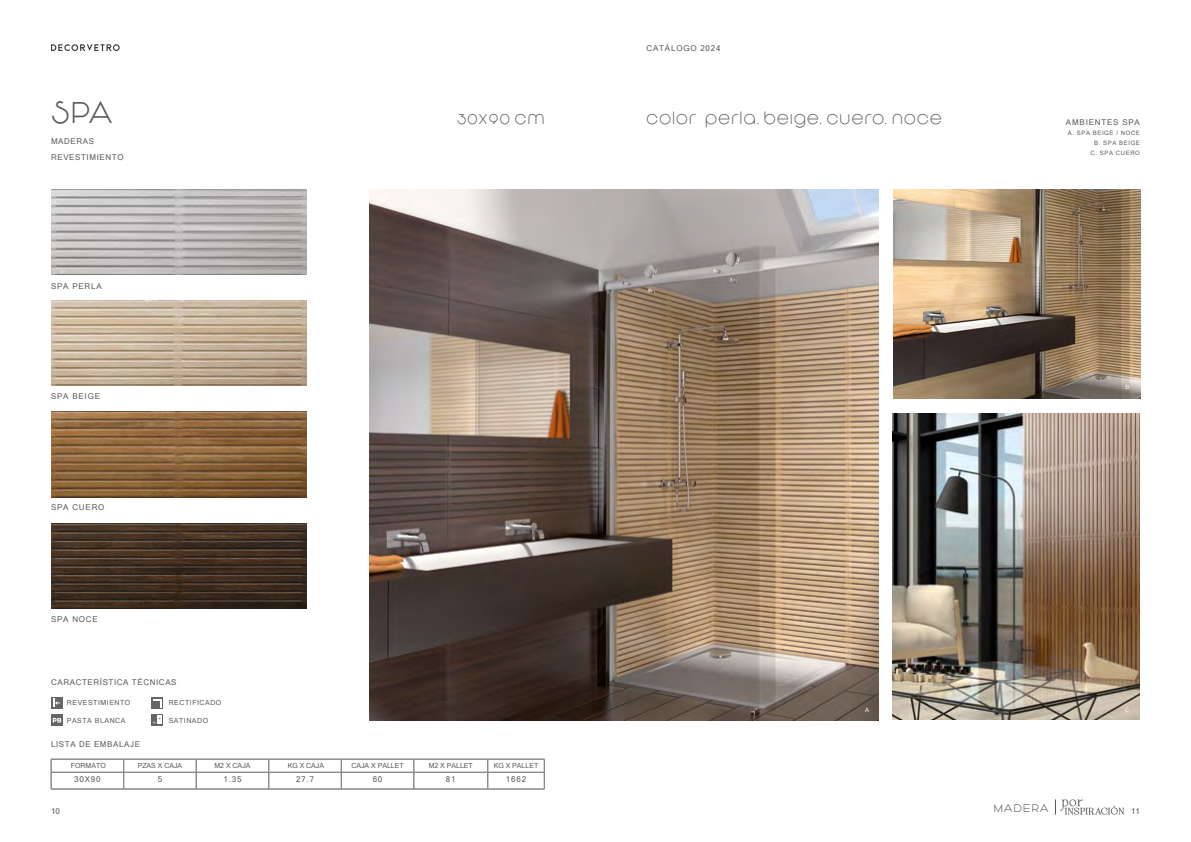
<style>
.page{position:relative;width:1191px;height:842px;background:#fff}
.page>*{position:absolute;margin:0;border:0;box-sizing:border-box;transform-origin:0 0}
.t1{font:30px "Vonique 43";color:#575756}
.t2{font:14px "Vonique 43";letter-spacing:.1em;color:#575756}
.t3{font:11px "Vonique 43";letter-spacing:.1em;color:#575756}
.t4{font:8px "Microsoft Sans Serif";letter-spacing:.1em;color:#575756}
.t5{font:8px/16px "Microsoft Sans Serif";letter-spacing:.075em;color:#575756}
.t6{font:7px "Microsoft Sans Serif";color:#575756}
.t7{font:7px "Microsoft Sans Serif";letter-spacing:.075em;color:#575756}
.t8{font:6px/10px "Microsoft Sans Serif";letter-spacing:.1em;color:#575756;text-align:right}
.t9{font:6px "Microsoft Sans Serif";color:#fff}
</style>
<div class="page">
<svg style="left:51px;top:44px;width:69px;height:7px"></svg>
<img style="left:51px;top:301px;width:255px;height:85px">
<img style="left:51px;top:523px;width:255px;height:85px">
<div style="left:51px;top:697px;width:12px;height:12px;background:#666"></div>
<svg style="left:53px;top:698px;width:7px;height:9px"></svg>
<svg style="left:151px;top:714px;width:12px;height:12px"></svg>
<div style="left:157px;top:716px;width:5px;height:8px;background:#fff"></div>
<svg style="left:152px;top:717px;width:9px;height:7px"></svg>
<svg style="left:51px;top:714px;width:12px;height:12px"></svg>
<svg style="left:53px;top:718px;width:8px;height:4px"></svg>
<hr style="left:51px;top:772px;width:73px;height:1px;background:#878787">
<hr style="left:124px;top:772px;width:72px;height:1px;background:#878787">
<svg style="left:123px;top:760px;width:1px;height:29px"></svg>
<hr style="left:196px;top:772px;width:73px;height:1px;background:#878787">
<svg style="left:196px;top:760px;width:1px;height:29px"></svg>
<hr style="left:269px;top:772px;width:72px;height:1px;background:#878787">
<svg style="left:268px;top:760px;width:1px;height:29px"></svg>
<hr style="left:341px;top:772px;width:73px;height:1px;background:#878787">
<svg style="left:341px;top:760px;width:1px;height:29px"></svg>
<hr style="left:414px;top:772px;width:74px;height:1px;background:#878787">
<svg style="left:414px;top:760px;width:1px;height:29px"></svg>
<hr style="left:488px;top:772px;width:56px;height:1px;background:#878787">
<svg style="left:487px;top:760px;width:1px;height:29px"></svg>
<hr style="left:51px;top:759px;width:73px;height:1px;background:#878787">
<hr style="left:124px;top:759px;width:72px;height:1px;background:#878787">
<hr style="left:196px;top:759px;width:73px;height:1px;background:#878787">
<hr style="left:269px;top:759px;width:72px;height:1px;background:#878787">
<hr style="left:341px;top:759px;width:73px;height:1px;background:#878787">
<hr style="left:414px;top:759px;width:74px;height:1px;background:#878787">
<hr style="left:488px;top:759px;width:56px;height:1px;background:#878787">
<svg style="left:51px;top:760px;width:1px;height:29px"></svg>
<svg style="left:544px;top:759px;width:1px;height:30px"></svg>
<hr style="left:51px;top:789px;width:73px;height:1px;background:#878787">
<hr style="left:124px;top:789px;width:72px;height:1px;background:#878787">
<hr style="left:196px;top:789px;width:73px;height:1px;background:#878787">
<hr style="left:269px;top:789px;width:72px;height:1px;background:#878787">
<hr style="left:341px;top:789px;width:73px;height:1px;background:#878787">
<hr style="left:414px;top:789px;width:74px;height:1px;background:#878787">
<hr style="left:488px;top:789px;width:56px;height:1px;background:#878787">
<svg style="left:151px;top:697px;width:12px;height:12px"></svg>
<svg style="left:153px;top:699px;width:8px;height:8px"></svg>
<img style="left:51px;top:412px;width:255px;height:85px">
<img style="left:369px;top:190px;width:509px;height:530px">
<img style="left:893px;top:189px;width:247px;height:209px">
<img style="left:892px;top:414px;width:248px;height:306px">
<svg style="left:1055px;top:799px;width:69px;height:16px"></svg>
<h1 class="t1" style="left:51px;top:96px;width:63px">SPA</h1>
<p class="t5" style="left:51px;top:133px;width:74px">MADERAS<br>REVESTIMIENTO</p>
<p class="t4" style="left:51px;top:280px;width:52px">SPA PERLA</p>
<p class="t4" style="left:51px;top:391px;width:50px">SPA BEIGE</p>
<p class="t4" style="left:51px;top:502px;width:55px">SPA CUERO</p>
<p class="t4" style="left:51px;top:614px;width:48px">SPA NOCE</p>
<p class="t5" style="left:51px;top:674px;width:127px">CARACTERÍSTICA TÉCNICAS</p>
<p class="t7" style="left:67px;top:698px;width:65px">REVESTIMIENTO</p>
<p class="t7" style="left:67px;top:716px;width:60px">PASTA BLANCA</p>
<p class="t7" style="left:169px;top:698px;width:54px">RECTIFICADO</p>
<p class="t7" style="left:169px;top:716px;width:41px">SATINADO</p>
<h2 class="t2" style="left:457px;top:111px;width:89px">30X90 CM</h2>
<p class="t5" style="left:51px;top:736px;width:90px">LISTA DE EMBALAJE</p>
<p class="t6" style="left:71px;top:761px;width:36px">FORMATO</p>
<p class="t6" style="left:138px;top:761px;width:46px">PZAS X CAJA</p>
<p class="t6" style="left:214px;top:761px;width:38px">M2 X CAJA</p>
<p class="t6" style="left:288px;top:761px;width:38px">KG X CAJA</p>
<p class="t6" style="left:351px;top:761px;width:54px">CAJA X PALLET</p>
<p class="t6" style="left:429px;top:761px;width:46px">M2 X PALLET</p>
<p class="t6" style="left:494px;top:761px;width:46px">KG X PALLET</p>
<p class="t4" style="left:74px;top:774px;width:28px">30X90</p>
<p class="t4" style="left:158px;top:774px;width:6px">5</p>
<p class="t4" style="left:223px;top:774px;width:19px">1.35</p>
<p class="t4" style="left:296px;top:774px;width:19px">27.7</p>
<p class="t4" style="left:373px;top:774px;width:11px">60</p>
<p class="t4" style="left:446px;top:774px;width:11px">81</p>
<p class="t4" style="left:506px;top:774px;width:22px">1662</p>
<p class="t4" style="left:646px;top:43px;width:75px">CATÁLOGO 2024</p>
<h2 class="t2" style="left:646px;top:111px;width:297px">COLOR PERLA, BEIGE, CUERO, NOCE</h2>
<p class="t4" style="left:1066px;top:117px;width:75px">AMBIENTES SPA</p>
<p class="t8" style="left:1067px;top:128px;width:74px">A. SPA BEIGE / NOCE<br>B. SPA BEIGE<br>C. SPA CUERO</p>
<p class="t9" style="left:865px;top:706px;width:6px">A</p>
<p class="t9" style="left:1125px;top:383px;width:6px">B</p>
<p class="t9" style="left:1124px;top:706px;width:6px">C</p>
<h3 class="t3" style="left:993px;top:802px;width:57px">MADERA</h3>
<p class="t4" style="left:51px;top:805px;width:10px">10</p>
<p class="t4" style="left:1131px;top:805px;width:10px">11</p>
</div>
